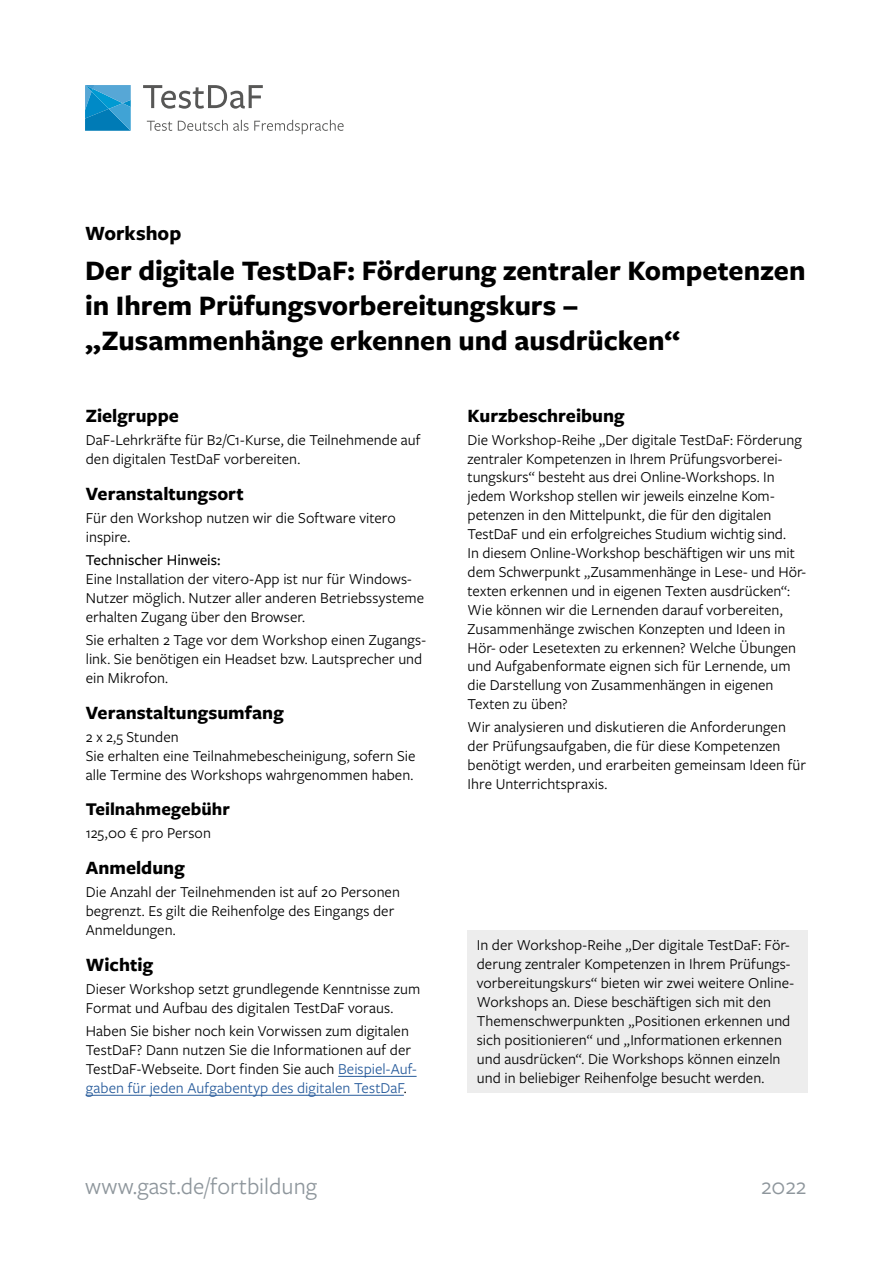
<style>
.page{position:relative;width:893px;height:1263px;background:#fff}
.page>*{position:absolute;margin:0;border:0;box-sizing:border-box;transform-origin:0 0}
.t1{font:700 29.25px/35.1px "Freight Sans Pro";color:#000}
.t2{font:24px "Freight Sans Pro";color:#8e969c}
.t3{font:700 21px "Freight Sans Pro";color:#000}
.t4{font:700 19.5px "Freight Sans Pro";letter-spacing:.005em;color:#000}
.t5{font:700 18.6px "Freight Sans Pro";color:#000}
.t6{font:15.75px/18.9px "Freight Sans Pro";color:#000}
.t7{font:500 15.75px "Freight Sans Pro";color:#000}
.s1{color:#275b9b}
</style>
<div class="page">
<svg style="left:85px;top:85px;width:46px;height:46px;background:#2695ca"></svg>
<svg style="left:147px;top:121px;width:25px;height:10px"></svg>
<svg style="left:178px;top:120px;width:166px;height:14px"></svg>
<svg style="left:143px;top:85px;width:120px;height:24px"></svg>
<div style="left:468px;top:930px;width:340px;height:162px;background:#ededed"></div>
<hr style="left:338px;top:1076px;width:79px;height:1px;background:#275b9b">
<hr style="left:86px;top:1095px;width:318px;height:1px;background:#275b9b">
<h3 class="t3" style="left:85px;top:219px;width:98px">Workshop</h3>
<h1 class="t1" style="left:85px;top:251px;width:722px">Der digitale TestDaF: Förderung zentraler Kompetenzen in Ihrem Prüfungsvorbereitungskurs – „Zusammenhänge erkennen und ausdrücken“</h1>
<p class="t4" style="left:86px;top:402px;width:95px">Zielgruppe</p>
<p class="t6" style="left:86px;top:429px;width:336px">DaF-Lehrkräfte für B2/C1-Kurse, die Teilnehmende auf den digitalen TestDaF vorbereiten.</p>
<p class="t4" style="left:86px;top:480px;width:160px">Veranstaltungsort</p>
<p class="t6" style="left:86px;top:508px;width:312px">Für den Workshop nutzen wir die Software vitero inspire.</p>
<p class="t7" style="left:86px;top:549px;width:136px">Technischer Hinweis:</p>
<p class="t6" style="left:86px;top:569px;width:340px">Eine Installation der vitero-App ist nur für Windows-<br>Nutzer möglich. Nutzer aller anderen Betriebssysteme erhalten Zugang über den Browser.</p>
<p class="t6" style="left:86px;top:629px;width:342px">Sie erhalten 2 Tage vor dem Workshop einen Zugangs&shy;link. Sie benötigen ein Headset bzw. Lautsprecher und ein Mikrofon.</p>
<p class="t4" style="left:86px;top:699px;width:199px">Veranstaltungsumfang</p>
<p class="t6" style="left:86px;top:727px;width:331px">2 x 2,5 Stunden<br>Sie erhalten eine Teilnahmebescheinigung, sofern Sie alle Termine des Workshops wahrgenommen haben.</p>
<p class="t5" style="left:86px;top:796px;width:146px">Teilnahmegebühr</p>
<p class="t6" style="left:86px;top:823px;width:127px">125,00 € pro Person</p>
<p class="t4" style="left:86px;top:854px;width:100px">Anmeldung</p>
<p class="t6" style="left:86px;top:882px;width:316px">Die Anzahl der Teilnehmenden ist auf 20 Personen begrenzt. Es gilt die Reihenfolge des Eingangs der<br>Anmeldungen.</p>
<p class="t4" style="left:86px;top:951px;width:69px">Wichtig</p>
<p class="t6" style="left:86px;top:979px;width:336px">Dieser Workshop setzt grundlegende Kenntnisse zum<br>Format und Aufbau des digitalen TestDaF voraus.</p>
<p class="t6" style="left:86px;top:1021px;width:332px">Haben Sie bisher noch kein Vorwissen zum digitalen TestDaF? Dann nutzen Sie die Informationen auf der TestDaF-Webseite. Dort finden Sie auch <span class="s1">Beispiel-Auf&shy;gaben für jeden Aufgabentyp des digitalen TestDaF</span>.</p>
<p class="t4" style="left:468px;top:402px;width:158px">Kurzbeschreibung</p>
<p class="t6" style="left:468px;top:429px;width:340px">Die Workshop-Reihe „Der digitale TestDaF: Förderung zentraler Kompetenzen in Ihrem Prüfungsvorberei&shy;tungskurs“ besteht aus drei Online-Workshops. In jedem Workshop stellen wir jeweils einzelne Kom&shy;petenzen in den Mittelpunkt, die für den digitalen TestDaF und ein erfolgreiches Studium wichtig sind.<br>In diesem Online-Workshop beschäftigen wir uns mit dem Schwerpunkt „Zusammenhänge in Lese- und Hör&shy;texten erkennen und in eigenen Texten ausdrücken“:<br>Wie können wir die Lernenden darauf vorbereiten, Zusammenhänge zwischen Konzepten und Ideen in Hör- oder Lesetexten zu erkennen? Welche Übungen und Aufgabenformate eignen sich für Lernende, um die Darstellung von Zusammenhängen in eigenen Texten zu üben?</p>
<p class="t6" style="left:468px;top:717px;width:340px">Wir analysieren und diskutieren die Anforderungen der Prüfungsaufgaben, die für diese Kompetenzen benötigt werden, und erarbeiten gemeinsam Ideen für Ihre Unterrichtspraxis.</p>
<p class="t6" style="left:477px;top:935px;width:319px">In der Workshop-Reihe „Der digitale TestDaF: För&shy;derung zentraler Kompetenzen in Ihrem Prüfungs&shy;vorbereitungskurs“ bieten wir zwei weitere Online-Workshops an. Diese beschäftigen sich mit den Themenschwerpunkten „Positionen erkennen und sich positionieren“ und „Informationen erkennen und ausdrücken“. Die Workshops können einzeln und in beliebiger Reihenfolge besucht werden.</p>
<h2 class="t2" style="left:85px;top:1170px;width:233px">www.gast.de/fortbildung</h2>
<h2 class="t2" style="left:761px;top:1170px;width:47px">2022</h2>
</div>
